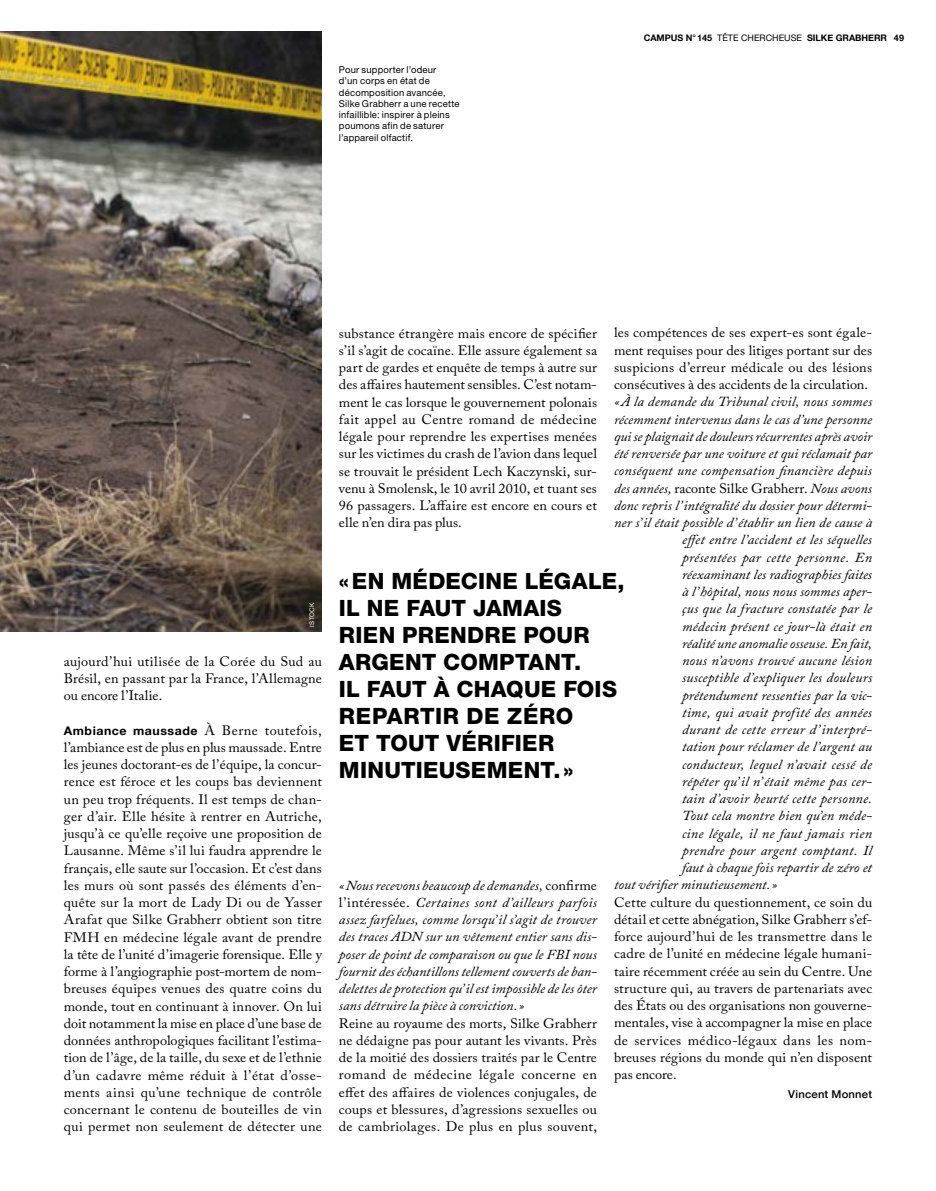
<style>
.page{position:relative;width:936px;height:1191px;background:#fff}
.page>*{position:absolute;margin:0;border:0;box-sizing:border-box;transform-origin:0 0}
.t1{font:800 22.5px/27px "Helvetica Neue";letter-spacing:.01em;color:#000}
.t2{font:13.65px/17.2px "Adobe Caslon Pro";letter-spacing:.01em;color:#000;text-align:justify;scale:1.04 1}
.t3{font:italic 13.65px/17.2px "Adobe Caslon Pro";letter-spacing:.01em;color:#000;text-align:justify;scale:1.04 1}
.t4{font:700 11.85px "Helvetica Neue";letter-spacing:.045em;color:#000;scale:1.04 1}
.t5{font:500 10.8px "Helvetica Neue";letter-spacing:.02em;color:#000;scale:1.04 1}
.t6{font:9.45px/11.2px "Helvetica Neue";letter-spacing:.02em;color:#000}
.t7{font:700 9px "Helvetica Neue";color:#000}
.t8{font:6.3px "Helvetica Neue";letter-spacing:.04em;color:#fff}
.s1{font-weight:400}
.s2{font-family:"Adobe Caslon Pro";font-weight:400;font-size:13.65px}
.s3{font-style:italic}
.s4{font-style:normal}
</style>
<div class="page">
<img style="left:0;top:32px;width:322px;height:599px">
<p class="t6" style="left:339px;top:64px;width:122px">Pour supporter l’odeur<br>d’un corps en état de décomposition avancée,<br>Silke Grabherr a une recette infaillible: inspirer à pleins poumons afin de saturer l’appareil olfactif.</p>
<p class="t7" style="left:643px;top:30px;width:262px">CAMPUS N°145 <span class="s1">TÊTE CHERCHEUSE</span> SILKE GRABHERR 49</p>
<p class="t8" style="left:308px;top:627px;width:26px;rotate:-90deg">ISTOCK</p>
<p class="t2" style="left:64px;top:652px;width:250px">aujourd’hui utilisée de la Corée du Sud au Brésil, en passant par la France, l’Allemagne ou encore l’Italie.</p>
<p class="t4" style="left:64px;top:721px;width:250px">Ambiance maussade <span class="s2">À Berne toutefois,</span></p>
<p class="t2" style="left:64px;top:738px;width:250px">l’ambiance est de plus en plus maussade. Entre les jeunes doctorant-es de l’équipe, la concur&shy;rence est féroce et les coups bas deviennent un peu trop fréquents. Il est temps de chan&shy;ger d’air. Elle hésite à rentrer en Autriche, jusqu’à ce qu’elle reçoive une proposition de Lausanne. Même s’il lui faudra apprendre le français, elle saute sur l’occasion. Et c’est dans les murs où sont passés des éléments d’en&shy;quête sur la mort de Lady Di ou de Yasser Arafat que Silke Grabherr obtient son titre FMH en médecine légale avant de prendre la tête de l’unité d’imagerie forensique. Elle y forme à l’angiographie post-mortem de nom&shy;breuses équipes venues des quatre coins du monde, tout en continuant à innover. On lui doit notamment la mise en place d’une base de données anthropologiques facilitant l’estima&shy;tion de l’âge, de la taille, du sexe et de l’ethnie d’un cadavre même réduit à l’état d’osse&shy;ments ainsi qu’une technique de contrôle concernant le contenu de bouteilles de vin qui permet non seulement de détecter une</p>
<p class="t2" style="left:614px;top:324px;width:250px">les compétences de ses expert-es sont égale&shy;ment requises pour des litiges portant sur des suspicions d’erreur médicale ou des lésions consécutives à des accidents de la circulation.</p>
<p class="t3" style="left:614px;top:393px;width:250px">«À la demande du Tribunal civil, nous sommes</p>
<p class="t3" style="left:614px;top:410px;width:248px">récemment intervenus dans le cas d’une personne</p>
<p class="t3" style="left:614px;top:427px;width:250px">qui se plaignait de douleurs récurrentes après avoir</p>
<p class="t3" style="left:614px;top:445px;width:249px">été renversée par une voiture et qui réclamait par</p>
<p class="t3" style="left:614px;top:462px;width:250px">conséquent une compensation financière depuis</p>
<p class="t2" style="left:614px;top:479px;width:250px"><span class="s3">des années,</span> raconte Silke Grabherr. <span class="s3">Nous avons</span></p>
<p class="t3" style="left:614px;top:496px;width:250px">donc repris l’intégralité du dossier pour détermi-</p>
<p class="t3" style="left:614px;top:514px;width:250px">ner s’il était possible d’établir un lien de cause à</p>
<p class="t3" style="left:682px;top:531px;width:184px">effet entre l’accident et les séquelles</p>
<p class="t3" style="left:682px;top:548px;width:184px">présentées par cette personne. En</p>
<p class="t3" style="left:682px;top:565px;width:184px">réexaminant les radiographies faites</p>
<p class="t3" style="left:682px;top:583px;width:184px">à l’hôpital, nous nous sommes aper-</p>
<p class="t3" style="left:682px;top:600px;width:183px">çus que la fracture constatée par le</p>
<p class="t3" style="left:682px;top:617px;width:184px">médecin présent ce jour-là était en</p>
<p class="t3" style="left:682px;top:634px;width:184px">réalité une anomalie osseuse. En fait,</p>
<p class="t3" style="left:682px;top:652px;width:184px">nous n’avons trouvé aucune lésion</p>
<p class="t3" style="left:682px;top:669px;width:184px">susceptible d’expliquer les douleurs</p>
<p class="t3" style="left:682px;top:686px;width:184px">prétendument ressenties par la vic-</p>
<p class="t3" style="left:682px;top:703px;width:184px">time, qui avait profité des années</p>
<p class="t3" style="left:682px;top:721px;width:184px">durant de cette erreur d’interpré-</p>
<p class="t3" style="left:682px;top:738px;width:184px">tation pour réclamer de l’argent au</p>
<p class="t3" style="left:682px;top:755px;width:183px">conducteur, lequel n’avait cessé de</p>
<p class="t3" style="left:682px;top:772px;width:184px">répéter qu’il n’était même pas cer-</p>
<p class="t3" style="left:682px;top:789px;width:184px">tain d’avoir heurté cette personne.</p>
<p class="t3" style="left:682px;top:807px;width:184px">Tout cela montre bien qu’en méde-</p>
<p class="t3" style="left:682px;top:824px;width:184px">cine légale, il ne faut jamais rien</p>
<p class="t3" style="left:682px;top:841px;width:184px">prendre pour argent comptant. Il</p>
<p class="t3" style="left:682px;top:858px;width:184px">faut à chaque fois repartir de zéro et</p>
<p class="t3" style="left:614px;top:876px;width:158px">tout vérifier minutieusement.»</p>
<p class="t2" style="left:614px;top:893px;width:250px">Cette culture du questionnement, ce soin du détail et cette abnégation, Silke Grabherr s’ef&shy;force aujourd’hui de les transmettre dans le cadre de l’unité en médecine légale humani&shy;taire récemment créée au sein du Centre. Une structure qui, au travers de partenariats avec des États ou des organisations non gouverne&shy;mentales, vise à accompagner la mise en place de services médico-légaux dans les nom&shy;breuses régions du monde qui n’en disposent pas encore.</p>
<p class="t5" style="left:788px;top:1085px;width:82px">Vincent Monnet</p>
<p class="t2" style="left:339px;top:324px;width:250px">substance étrangère mais encore de spécifier s’il s’agit de cocaïne. Elle assure également sa part de gardes et enquête de temps à autre sur des affaires hautement sensibles. C’est notam&shy;ment le cas lorsque le gouvernement polonais fait appel au Centre romand de médecine légale pour reprendre les expertises menées sur les victimes du crash de l’avion dans lequel se trouvait le président Lech Kaczynski, sur&shy;venu à Smolensk, le 10 avril 2010, et tuant ses 96 passagers. L’affaire est encore en cours et elle n’en dira pas plus.</p>
<h1 class="t1" style="left:339px;top:567px;width:287px">«EN MÉDECINE LÉGALE,<br>IL NE FAUT JAMAIS<br>RIEN PRENDRE POUR<br>ARGENT COMPTANT.<br>IL FAUT À CHAQUE FOIS<br>REPARTIR DE ZÉRO<br>ET TOUT VÉRIFIER<br>MINUTIEUSEMENT. »</h1>
<p class="t3" style="left:339px;top:876px;width:250px">«Nous recevons beaucoup de demandes, <span class="s4">confirme l’intéressée.</span> Certaines sont d’ailleurs parfois assez farfelues, comme lorsqu’il s’agit de trouver des traces ADN sur un vêtement entier sans dis&shy;poser de point de comparaison ou que le FBI nous fournit des échantillons tellement couverts de ban&shy;delettes de protection qu’il est impossible de les ôter sans détruire la pièce à conviction.»</p>
<p class="t2" style="left:339px;top:1014px;width:250px">Reine au royaume des morts, Silke Grabherr ne dédaigne pas pour autant les vivants. Près de la moitié des dossiers traités par le Centre romand de médecine légale concerne en effet des affaires de violences conjugales, de coups et blessures, d’agressions sexuelles ou de cambriolages. De plus en plus souvent,</p>
</div>
